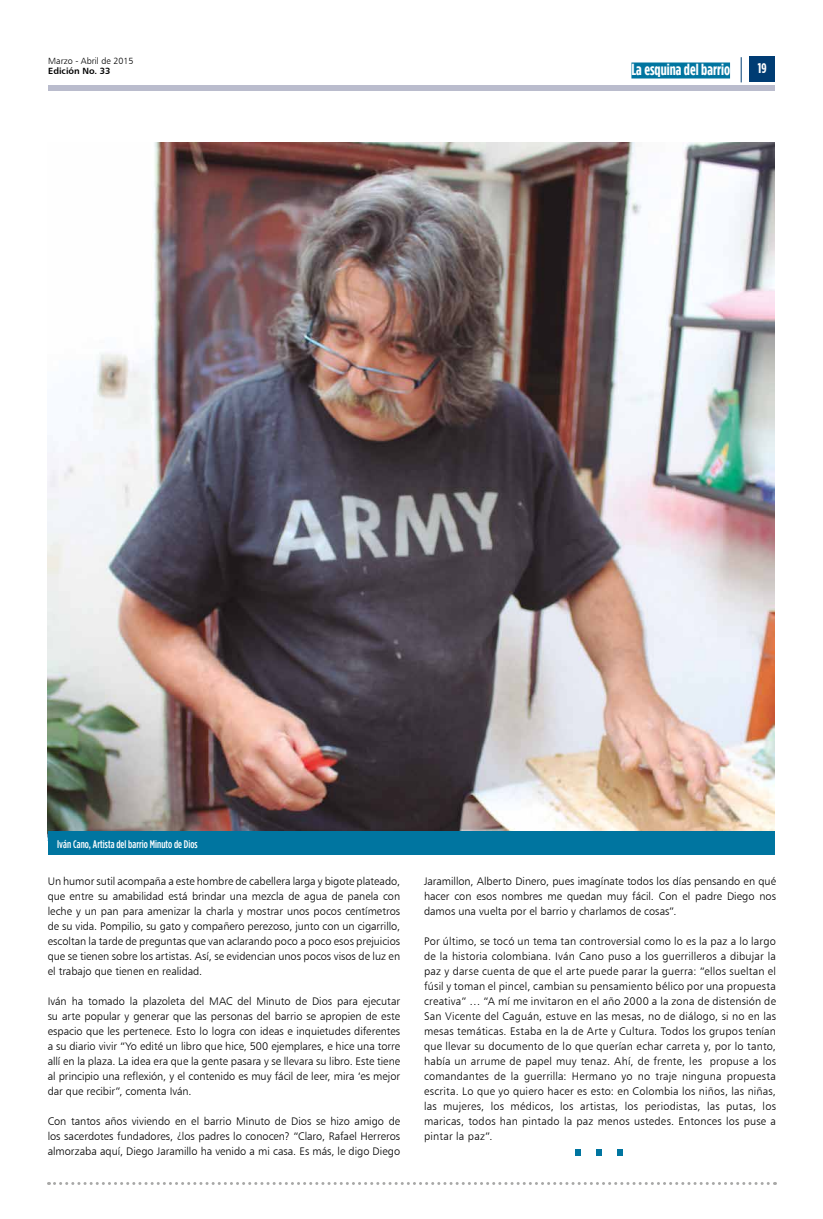
<style>
.page{position:relative;width:823px;height:1219px;background:#fff}
.page>*{position:absolute;margin:0;border:0;box-sizing:border-box;transform-origin:0 0}
.t1{font:700 16px "Gotham Condensed";color:#fff}
.t2{font:700 14px "Gotham Condensed";color:#fff}
.t3{font:11px/15px "Humanist 777 BT Light B";color:#000;text-align:justify}
.t4{font:500 11px "Gotham Condensed";letter-spacing:.005em;color:#fff}
.t5{font:9px "Humanist 777 BT Light B";color:#000}
.t6{font:9px "Humanist 777 BT Bold B";color:#000}
</style>
<div class="page">
<svg style="left:48px;top:1182px;width:727px;height:3px"></svg>
<svg style="left:740px;top:57px;width:1px;height:25px"></svg>
<div style="left:749px;top:57px;width:25px;height:25px;background:#003c73"></div>
<div style="left:48px;top:85px;width:726px;height:5px;background:#babccd"></div>
<img style="left:48px;top:143px;width:725px;height:688px">
<div style="left:48px;top:831px;width:726px;height:23px;background:#0075a0"></div>
<svg style="left:575px;top:1149px;width:5px;height:6px"></svg>
<svg style="left:596px;top:1149px;width:5px;height:6px"></svg>
<svg style="left:617px;top:1149px;width:5px;height:6px"></svg>
<div style="left:631px;top:63px;width:98px;height:16px;background:#0075a0"></div>
<p class="t5" style="left:48px;top:55px;width:87px">Marzo - Abril de 2015</p>
<p class="t6" style="left:48px;top:65px;width:64px">Edición No. 33</p>
<h1 class="t1" style="left:631px;top:60px;width:100px">La esquina del barrio</h1>
<p class="t2" style="left:757px;top:60px;width:10px">19</p>
<p class="t4" style="left:57px;top:838px;width:142px">Iván Cano, Artista del barrio Minuto de Dios</p>
<p class="t3" style="left:48px;top:873px;width:354px">Un humor sutil acompaña a este hombre de cabellera larga y bigote plateado, que entre su amabilidad está brindar una mezcla de agua de panela con leche y un pan para amenizar la charla y mostrar unos pocos centímetros de su vida. Pompilio, su gato y compañero perezoso, junto con un cigarrillo, escoltan la tarde de preguntas que van aclarando poco a poco esos prejuicios que se tienen sobre los artistas. Así, se evidencian unos pocos visos de luz en el trabajo que tienen en realidad.</p>
<p class="t3" style="left:48px;top:994px;width:354px">Iván ha tomado la plazoleta del MAC del Minuto de Dios para ejecutar su arte popular y generar que las personas del barrio se apropien de este espacio que les pertenece. Esto lo logra con ideas e inquietudes diferentes a su diario vivir “Yo edité un libro que hice, 500 ejemplares, e hice una torre allí en la plaza. La idea era que la gente pasara y se llevara su libro. Este tiene al principio una reflexión, y el contenido es muy fácil de leer, mira ‘es mejor dar que recibir”, comenta Iván.</p>
<p class="t3" style="left:48px;top:1114px;width:354px">Con tantos años viviendo en el barrio Minuto de Dios se hizo amigo de los sacerdotes fundadores, ¿los padres lo conocen? “Claro, Rafael Herreros almorzaba aquí, Diego Jaramillo ha venido a mi casa. Es más, le digo Diego</p>
<p class="t3" style="left:424px;top:874px;width:353px">Jaramillon, Alberto Dinero, pues imagínate todos los días pensando en qué hacer con esos nombres me quedan muy fácil. Con el padre Diego nos damos una vuelta por el barrio y charlamos de cosas”.</p>
<p class="t3" style="left:424px;top:934px;width:353px">Por último, se tocó un tema tan controversial como lo es la paz a lo largo de la historia colombiana. Iván Cano puso a los guerrilleros a dibujar la paz y darse cuenta de que el arte puede parar la guerra: “ellos sueltan el fúsil y toman el pincel, cambian su pensamiento bélico por una propuesta creativa” … “A mí me invitaron en el año 2000 a la zona de distensión de San Vicente del Caguán, estuve en las mesas, no de diálogo, si no en las mesas temáticas. Estaba en la de Arte y Cultura. Todos los grupos tenían que llevar su documento de lo que querían echar carreta y, por lo tanto, había un arrume de papel muy tenaz. Ahí, de frente, les propuse a los comandantes de la guerrilla: Hermano yo no traje ninguna propuesta escrita. Lo que yo quiero hacer es esto: en Colombia los niños, las niñas, las mujeres, los médicos, los artistas, los periodistas, las putas, los maricas, todos han pintado la paz menos ustedes. Entonces los puse a pintar la paz”.</p>
</div>
